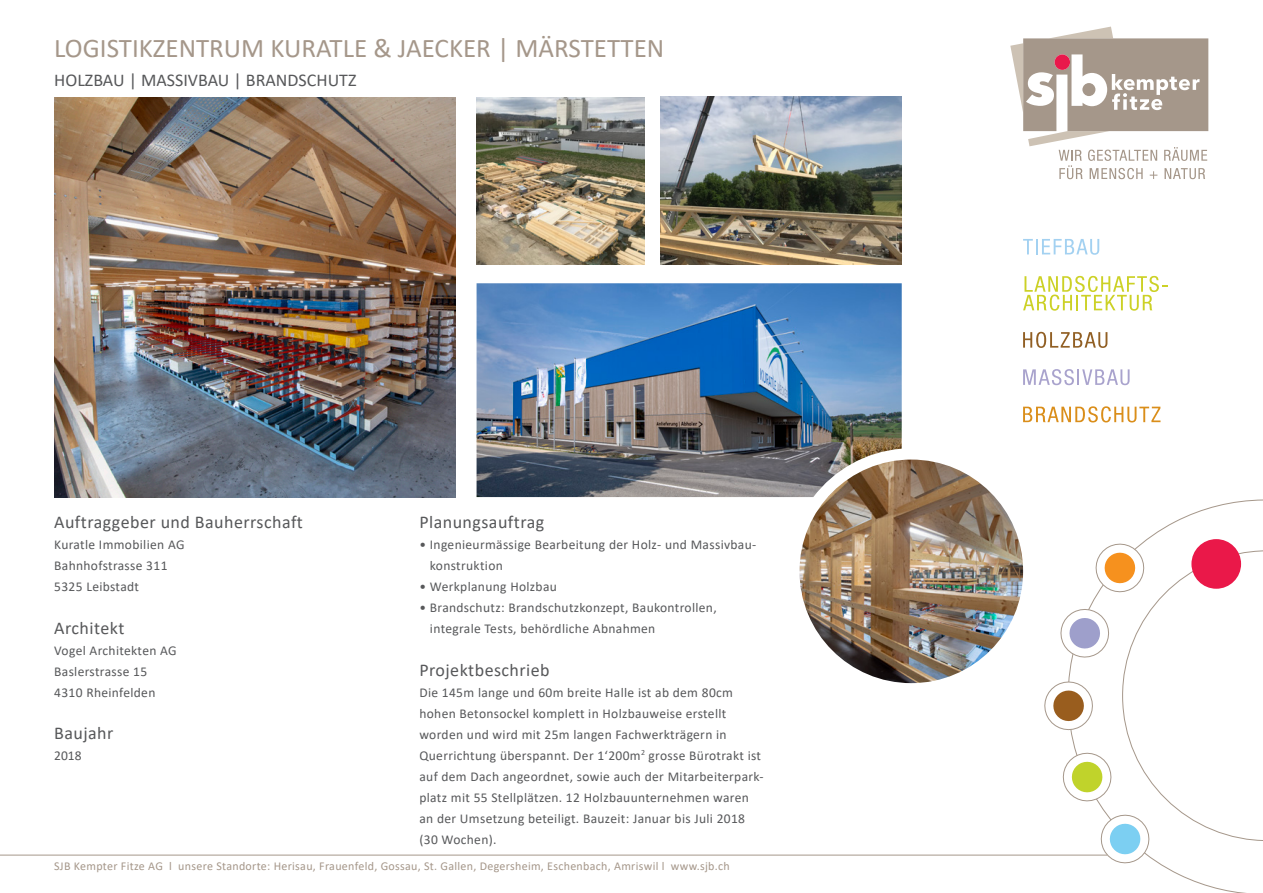
<style>
.page{position:relative;width:1263px;height:893px;background:#fff}
.page>*{position:absolute;margin:0;border:0;box-sizing:border-box;transform-origin:0 0}
.t1{font:27px "Calibri";color:#a5978a}
.t2{font:18px "Calibri";letter-spacing:.025em;color:#57585a}
.t3{font:18px "Calibri";color:#57585a}
.t4{font:13.5px/21px "Calibri";letter-spacing:.025em;color:#57585a}
.t5{font:12px "Calibri";letter-spacing:.025em;color:#a5978a}
</style>
<div class="page">
<svg style="left:1010px;top:27px;width:198px;height:152px"></svg>
<div style="left:1054px;top:54px;width:16px;height:16px;background:#e9184b;border-radius:50%"></div>
<svg style="left:1147px;top:499px;width:116px;height:394px"></svg>
<svg style="left:1041px;top:539px;width:222px;height:328px"></svg>
<svg style="left:1023px;top:239px;width:76px;height:16px"></svg>
<svg style="left:1023px;top:276px;width:145px;height:35px"></svg>
<svg style="left:1023px;top:332px;width:84px;height:16px"></svg>
<svg style="left:1023px;top:369px;width:106px;height:16px"></svg>
<svg style="left:1023px;top:406px;width:137px;height:16px"></svg>
<hr style="left:0;top:855px;width:1107px;height:1px;background:#a5978a">
<img style="left:477px;top:98px;width:167px;height:167px">
<img style="left:660px;top:97px;width:242px;height:168px">
<img style="left:799px;top:460px;width:224px;height:223px;border-radius:112px">
<img style="left:54px;top:98px;width:401px;height:399px">
<img style="left:477px;top:283px;width:425px;height:214px">
<h1 class="t1" style="left:54px;top:30px;width:612px">LOGISTIKZENTRUM KURATLE &amp; JAECKER | MÄRSTETTEN</h1>
<h2 class="t3" style="left:54px;top:67px;width:304px">HOLZBAU | MASSIVBAU | BRANDSCHUTZ</h2>
<h2 class="t2" style="left:54px;top:509px;width:250px">Auftraggeber und Bauherrschaft</h2>
<p class="t4" style="left:54px;top:533px;width:132px">Kuratle Immobilien AG<br>Bahnhofstrasse 311<br>5325 Leibstadt</p>
<h2 class="t2" style="left:54px;top:615px;width:72px">Architekt</h2>
<p class="t4" style="left:54px;top:639px;width:124px">Vogel Architekten AG<br>Baslerstrasse 15<br>4310 Rheinfelden</p>
<h2 class="t2" style="left:54px;top:721px;width:61px">Baujahr</h2>
<p class="t4" style="left:54px;top:745px;width:29px">2018</p>
<h2 class="t2" style="left:419px;top:509px;width:126px">Planungsauftrag</h2>
<p class="t4" style="left:430px;top:533px;width:328px;text-indent:-11px">• Ingenieurmässige Bearbeitung der Holz- und Massivbau&shy;konstruktion</p>
<p class="t4" style="left:419px;top:575px;width:139px">• Werkplanung Holzbau</p>
<p class="t4" style="left:430px;top:596px;width:288px;text-indent:-11px">• Brandschutz: Brandschutzkonzept, Baukontrollen, integrale Tests, behördliche Abnahmen</p>
<h2 class="t2" style="left:419px;top:657px;width:132px">Projektbeschrieb</h2>
<p class="t4" style="left:419px;top:681px;width:346px">Die 145m lange und 60m breite Halle ist ab dem 80cm hohen Betonsockel komplett in Holzbauweise erstellt worden und wird mit 25m langen Fachwerkträgern in Querrichtung überspannt. Der 1‘200m<sup>2</sup> grosse Bürotrakt ist auf dem Dach angeordnet, sowie auch der Mitarbeiterpark&shy;platz mit 55 Stellplätzen. 12 Holzbauunternehmen waren an der Umsetzung beteiligt. Bauzeit: Januar bis Juli 2018 (30 Wochen).</p>
<p class="t5" style="left:54px;top:857px;width:677px">SJB Kempter Fitze AG l unsere Standorte: Herisau, Frauenfeld, Gossau, St. Gallen, Degersheim, Eschenbach, Amriswil l www.sjb.ch</p>
</div>
